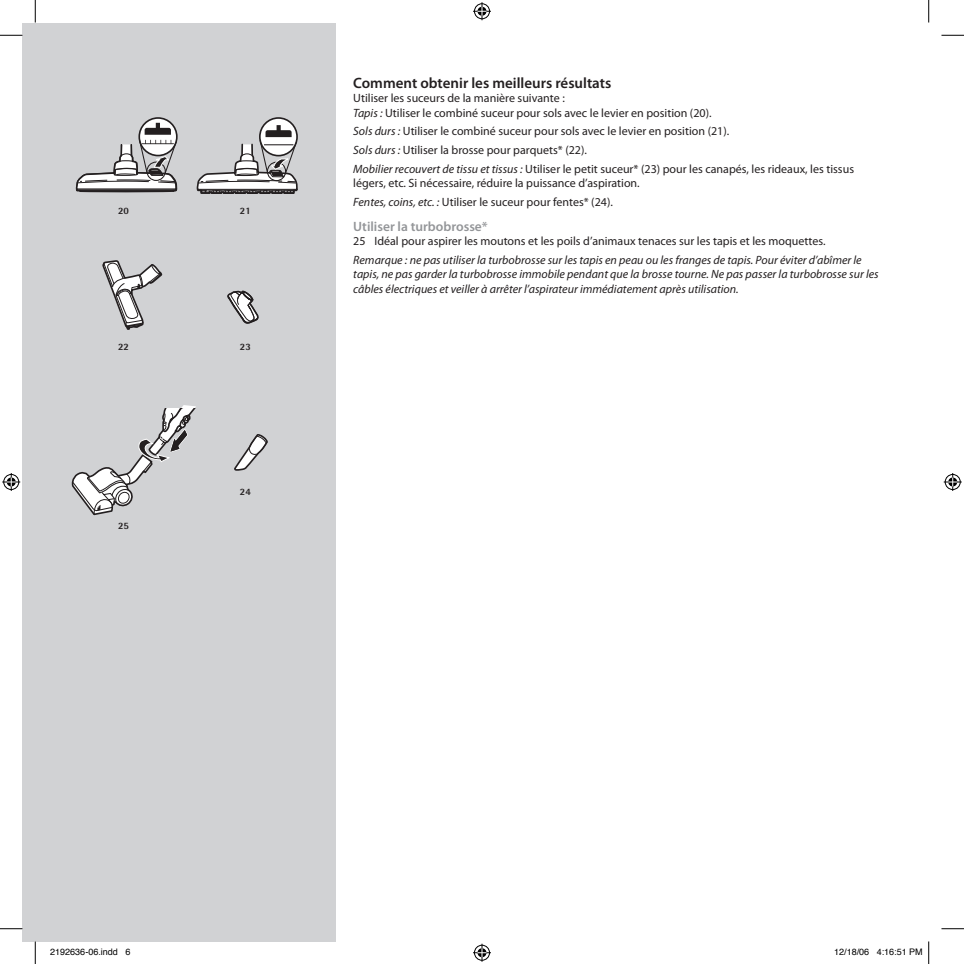
<style>
.page{position:relative;width:964px;height:964px;background:#fff}
.page>*{position:absolute;margin:0;border:0;box-sizing:border-box;transform-origin:0 0}
.t1{font:600 15px "Myriad Pro";color:#231f20}
.t2{font:600 13.5px "Myriad Pro";color:#939598}
.t3{font:12px/18.6px "Myriad Pro";color:#231f20}
.t4{font:italic 12px/14.4px "Myriad Pro";color:#231f20}
.t5{font:800 9.75px "Rotis Semi Sans";color:#231f20}
.t6{font:9px "Helvetica";color:#000}
.s1{font-style:italic}
</style>
<div class="page">
<div style="left:22px;top:23px;width:313px;height:918px;background:#d1d2d4"></div>
<svg style="left:71px;top:405px;width:125px;height:111px"></svg>
<svg style="left:139px;top:118px;width:38px;height:37px"></svg>
<div style="left:138px;top:117px;width:40px;height:39px;border:2px solid #231f20;border-radius:50%"></div>
<svg style="left:76px;top:123px;width:102px;height:69px"></svg>
<svg style="left:260px;top:118px;width:37px;height:38px"></svg>
<div style="left:259px;top:117px;width:39px;height:39px;border:2px solid #231f20;border-radius:50%"></div>
<svg style="left:197px;top:125px;width:101px;height:69px"></svg>
<svg style="left:227px;top:290px;width:32px;height:34px"></svg>
<svg style="left:234px;top:434px;width:34px;height:37px"></svg>
<svg style="left:102px;top:261px;width:60px;height:69px"></svg>
<svg style="left:0;top:35px;width:22px;height:1px"></svg>
<svg style="left:941px;top:35px;width:22px;height:1px"></svg>
<svg style="left:0;top:928px;width:22px;height:1px"></svg>
<svg style="left:941px;top:928px;width:22px;height:1px"></svg>
<svg style="left:35px;top:0;width:1px;height:23px"></svg>
<svg style="left:35px;top:941px;width:1px;height:22px"></svg>
<svg style="left:928px;top:0;width:1px;height:23px"></svg>
<svg style="left:928px;top:941px;width:1px;height:22px"></svg>
<svg style="left:473px;top:2px;width:18px;height:18px"></svg>
<svg style="left:473px;top:943px;width:18px;height:18px"></svg>
<svg style="left:2px;top:473px;width:18px;height:18px"></svg>
<svg style="left:943px;top:473px;width:18px;height:18px"></svg>
<p class="t5" style="left:118px;top:205px;width:12px">20</p>
<p class="t5" style="left:240px;top:205px;width:12px">21</p>
<p class="t5" style="left:118px;top:341px;width:12px">22</p>
<p class="t5" style="left:240px;top:341px;width:12px">23</p>
<p class="t5" style="left:118px;top:520px;width:12px">25</p>
<p class="t5" style="left:240px;top:485px;width:12px">24</p>
<p class="t1" style="left:353px;top:73px;width:259px">Comment obtenir les meilleurs résultats</p>
<p class="t3" style="left:353px;top:91px;width:360px;line-height:14.4px">Utiliser les suceurs de la manière suivante :<br><span class="s1">Tapis :</span> Utiliser le combiné suceur pour sols avec le levier en position (20).</p>
<p class="t3" style="left:353px;top:122px;width:502px"><span class="s1">Sols durs :</span> Utiliser le combiné suceur pour sols avec le levier en position (21).<br><span class="s1">Sols durs :</span> Utiliser la brosse pour parquets* (22).<br><span class="s1">Mobilier recouvert de tissu et tissus :</span> Utiliser le petit suceur* (23) pour les canapés, les rideaux, les tissus</p>
<p class="t3" style="left:353px;top:174px;width:288px">légers, etc. Si nécessaire, réduire la puissance d’aspiration.<br><span class="s1">Fentes, coins, etc. :</span> Utiliser le suceur pour fentes* (24).</p>
<p class="t2" style="left:353px;top:217px;width:136px">Utiliser la turbobrosse*</p>
<p class="t3" style="left:353px;top:231px;width:473px">25 Idéal pour aspirer les moutons et les poils d’animaux tenaces sur les tapis et les moquettes.</p>
<p class="t4" style="left:353px;top:252px;width:527px">Remarque : ne pas utiliser la turbobrosse sur les tapis en peau ou les franges de tapis. Pour éviter d’abîmer le tapis, ne pas garder la turbobrosse immobile pendant que la brosse tourne. Ne pas passer la turbobrosse sur les câbles électriques et veiller à arrêter l’aspirateur immédiatement après utilisation.</p>
<p class="t6" style="left:50px;top:944px;width:82px">2192636-06.indd 6</p>
<p class="t6" style="left:834px;top:944px;width:90px">12/18/06 4:16:51 PM</p>
</div>
